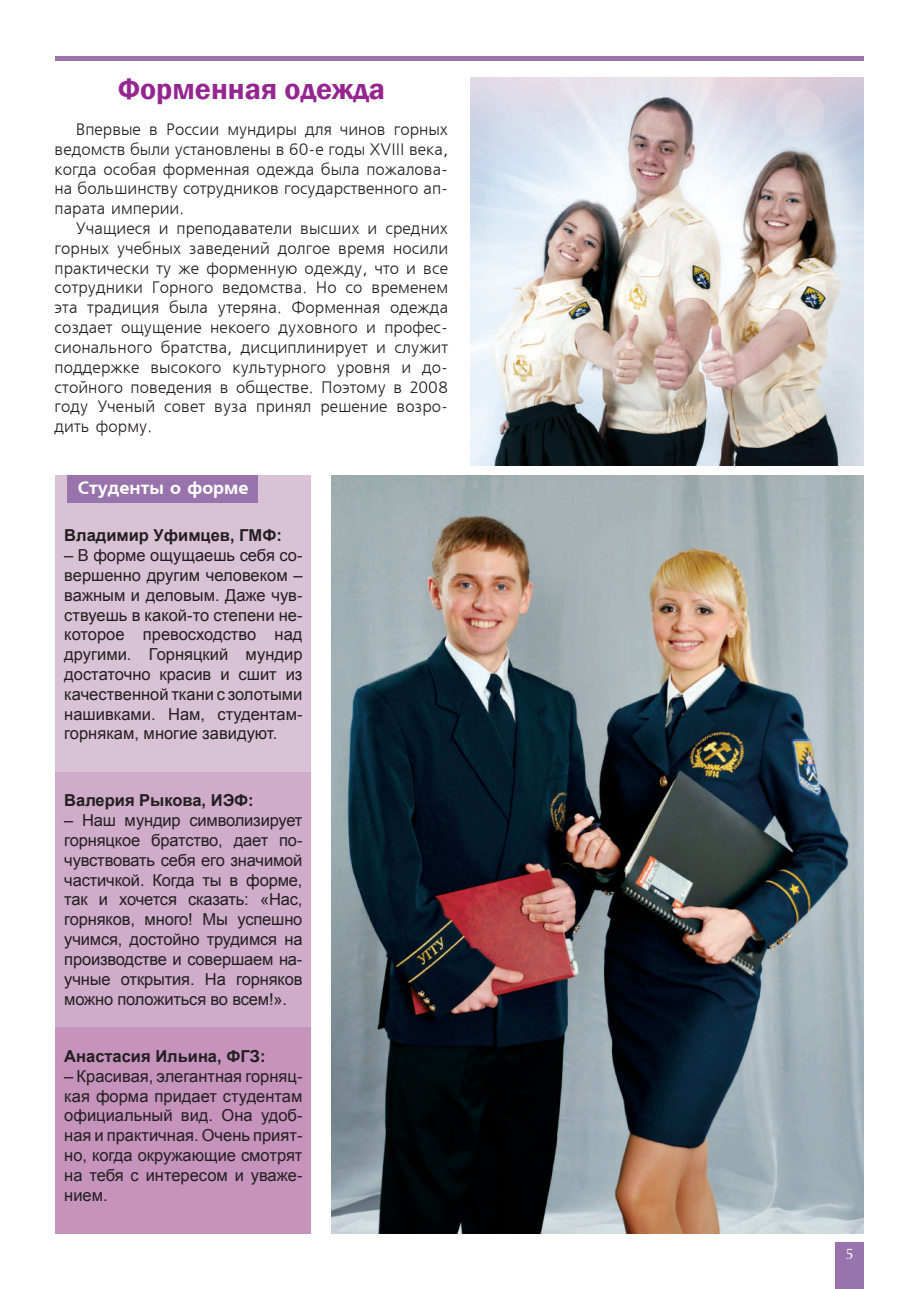
<style>
.page{position:relative;width:919px;height:1289px;background:#fff}
.page>*{position:absolute;margin:0;border:0;box-sizing:border-box;transform-origin:0 0}
.t1{font:600 30px "Franklin Gothic";color:#95268f}
.t2{font:18px "AXP Free Set C Bold";color:#fff}
.t3{font:16.5px/19.8px "Arial";color:#231f20;text-align:justify}
.t4{font:16.5px/19.8px "Free Set CTT";color:#231f20;text-align:justify}
.t5{font:700 16.5px "Arial";color:#231f20}
.t6{font:15px "AG Opus";color:#fff}
</style>
<div class="page">
<div style="left:835px;top:1242px;width:28px;height:46px;background:#9873ac"></div>
<hr style="left:55px;top:56px;width:808px;height:4px;background:#9873ac">
<img style="left:332px;top:475px;width:531px;height:758px">
<div style="left:55px;top:475px;width:255px;height:297px;background:#dac2d6"></div>
<div style="left:55px;top:772px;width:255px;height:255px;background:#cfacca"></div>
<div style="left:55px;top:1027px;width:255px;height:206px;background:#c593bc"></div>
<div style="left:68px;top:475px;width:190px;height:28px;background:#9873ac"></div>
<img style="left:470px;top:78px;width:393px;height:388px">
<h1 class="t1" style="left:118px;top:70px;width:269px">Форменная одежда</h1>
<p class="t4" style="left:55px;top:120px;width:395px;text-indent:21px">Впервые в России мундиры для чинов горных ведомств были установлены в 60-е годы XVIII века, когда особая форменная одежда была пожалова&shy;на большинству сотрудников государственного ап&shy;парата империи.</p>
<p class="t4" style="left:55px;top:219px;width:395px;text-indent:21px">Учащиеся и преподаватели высших и средних горных учебных заведений долгое время носили практически ту же форменную одежду, что и все сотрудники Горного ведомства. Но со временем эта традиция была утеряна. Форменная одежда создает ощущение некоего духовного и профес&shy;сионального братства, дисциплинирует и служит поддержке высокого культурного уровня и до&shy;стойного поведения в обществе. Поэтому в 2008 году Ученый совет вуза принял решение возро&shy;дить форму.</p>
<p class="t2" style="left:78px;top:477px;width:172px">Студенты о форме</p>
<p class="t5" style="left:64px;top:524px;width:219px">Владимир Уфимцев, ГМФ:</p>
<p class="t3" style="left:64px;top:545px;width:240px">– В форме ощущаешь себя со&shy;вершенно другим человеком – важным и деловым. Даже чув&shy;ствуешь в какой-то степени не&shy;которое превосходство над другими. Горняцкий мундир достаточно красив и сшит из качественной ткани с золотыми нашивками. Нам, студентам&shy;горнякам, многие завидуют.</p>
<p class="t5" style="left:64px;top:789px;width:191px">Валерия Рыкова, ИЭФ:</p>
<p class="t3" style="left:64px;top:810px;width:240px">– Наш мундир символизирует горняцкое братство, дает по&shy;чувствовать себя его значимой частичкой. Когда ты в форме, так и хочется сказать: «Нас, горняков, много! Мы успешно учимся, достойно трудимся на производстве и совершаем на&shy;учные открытия. На горняков можно положиться во всем!».</p>
<p class="t5" style="left:64px;top:1045px;width:203px">Анастасия Ильина, ФГЗ:</p>
<p class="t3" style="left:64px;top:1066px;width:240px">– Красивая, элегантная горняц&shy;кая форма придает студентам официальный вид. Она удоб&shy;ная и практичная. Очень прият&shy;но, когда окружающие смотрят на тебя с интересом и уваже&shy;нием.</p>
<p class="t6" style="left:845px;top:1245px;width:10px">5</p>
</div>
